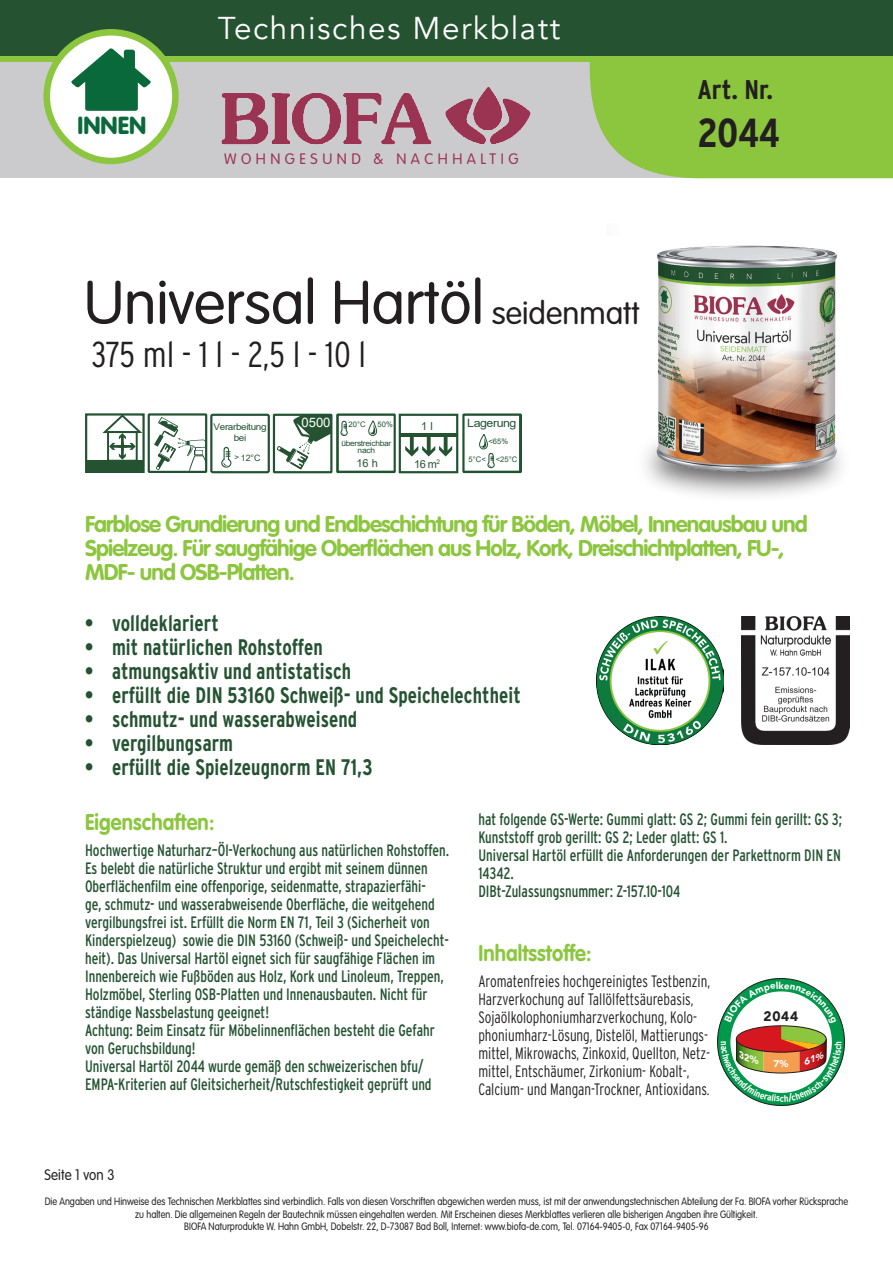
<style>
.page{position:relative;width:893px;height:1263px;background:#fff}
.page>*{position:absolute;margin:0;border:0;box-sizing:border-box;transform-origin:0 0}
.t1{font:300 60px "VAG Rounded Std";color:#231f20}
.t2{font:700 condensed 40.5px "Interstate";color:#231f20}
.t3{font:300 condensed 36px "Interstate";letter-spacing:-.01em;color:#231f20}
.t4{font:31.5px "Avenir";letter-spacing:.05em;color:#fff}
.t5{font:700 condensed 27px "Interstate";color:#231f20}
.t6{font:900 24.3px "VAG Rounded";color:#0a693a}
.t7{font:700 condensed 22.5px "Interstate";letter-spacing:.005em;color:#255332;scale:.9 1}
.t8{font:700 22.5px/24px "VAG Rounded Std";letter-spacing:-.04em;color:#8bc63e}
.t9{font:700 22.5px "VAG Rounded Std";letter-spacing:.005em;color:#8bc63e;scale:.9 1}
.t10{font:condensed 16.5px/18px "Interstate";color:#255332;scale:.9 1}
.t11{font:300 condensed 16.5px/18px "Interstate";color:#231f20;scale:.9 1}
.t12{font:300 15px "VAG Rounded Std";letter-spacing:.3em;color:#9b3452}
.t13{font:300 15px "VAG Rounded Std";letter-spacing:.005em;color:#231f20;scale:.9 1}
.t14{font:900 13.65px "Avenir";color:#231f20}
.t15{font:13.05px "Arial";color:#fff}
.t16{font:11.4px "Arial";letter-spacing:-.035em;color:#235333;scale:1.08 1}
.t17{font:10.95px "Arial";color:#255332}
.t18{font:300 10.5px/12.6px "VAG Rounded Std";color:#231f20;text-align:center;scale:.87 1}
.t19{font:900 9.9px "Avenir";color:#fff}
.t20{font:900 9.6px "Avenir";color:#fff}
.t21{font:9.15px/10.9px "Arial";letter-spacing:-.035em;color:#235333;text-align:center;scale:1.08 1}
.t22{font:8.85px "Arial";color:#255332}
.t23{font:7.8px "Arial";letter-spacing:-.035em;color:#235333;scale:1.08 1}
.t24{font:7.65px "Arial";color:#235333}
.s1{font-size:31.5px}
</style>
<div class="page">
<div style="left:635px;top:424px;width:217px;height:79px;background:#231f20;opacity:.75"></div>
<img style="left:635px;top:245px;width:217px;height:237px">
<div style="left:0;top:0;width:893px;height:178px;background:#cbcacd"></div>
<svg style="left:589px;top:62px;width:304px;height:117px;background:#90c649"></svg>
<svg style="left:0;top:55px;width:893px;height:7px;background:#7cb53c"></svg>
<div style="left:0;top:0;width:893px;height:55px;background:#255332"></div>
<img style="left:221px;top:87px;width:310px;height:58px">
<div style="left:47px;top:32px;width:128px;height:129px;background:#fff;border-radius:50%"></div>
<div style="left:43px;top:29px;width:136px;height:135px;border:7px solid #8bc63e;border-radius:50%"></div>
<svg style="left:71px;top:48px;width:80px;height:63px"></svg>
<svg style="left:85px;top:413px;width:246px;height:61px"></svg>
<div style="left:210px;top:414px;width:60px;height:59px;border:2px solid #215332;border-radius:2px"></div>
<div style="left:336px;top:413px;width:60px;height:60px;border:2px solid #215332"></div>
<svg style="left:338px;top:413px;width:182px;height:61px"></svg>
<div style="left:462px;top:413px;width:60px;height:60px;border:2px solid #215332"></div>
<img style="left:596px;top:617px;width:128px;height:127px">
<img style="left:742px;top:617px;width:108px;height:127px">
<svg style="left:717px;top:978px;width:128px;height:128px"></svg>
<h3 class="t6" style="left:78px;top:111px;width:70px">INNEN</h3>
<h3 class="t4" style="left:218px;top:9px;width:344px">Technisches Merkblatt</h3>
<p class="t12" style="left:224px;top:150px;width:296px">WOHNGESUND &amp; NACHHALTIG</p>
<h1 class="t1" style="left:84px;top:268px;width:557px">Universal Hartöl <span class="s1">seidenmatt</span></h1>
<h3 class="t3" style="left:92px;top:332px;width:276px">375 ml - 1 l - 2,5 l - 10 l</h3>
<p class="t21" style="left:214px;top:421px;width:51px">Verarbeitung bei</p>
<p class="t22" style="left:234px;top:452px;width:28px"><sup>&gt;</sup> 12°C</p>
<p class="t15" style="left:301px;top:413px;width:31px">0500</p>
<p class="t17" style="left:421px;top:419px;width:13px">1 l</p>
<p class="t17" style="left:414px;top:456px;width:27px">16 m<sup>2</sup></p>
<p class="t24" style="left:378px;top:419px;width:17px">50%</p>
<p class="t23" style="left:341px;top:438px;width:48px">überstreichbar</p>
<p class="t24" style="left:348px;top:419px;width:19px">20°C</p>
<p class="t23" style="left:358px;top:445px;width:18px">nach</p>
<p class="t17" style="left:356px;top:455px;width:23px">16 h</p>
<p class="t16" style="left:467px;top:416px;width:47px">Lagerung</p>
<p class="t24" style="left:469px;top:454px;width:19px">5°C&lt;</p>
<p class="t24" style="left:496px;top:454px;width:23px">&lt;25°C</p>
<p class="t24" style="left:488px;top:436px;width:21px">&lt;65%</p>
<h3 class="t5" style="left:697px;top:73px;width:77px">Art. Nr.</h3>
<h2 class="t2" style="left:697px;top:108px;width:84px">2044</h2>
<h3 class="t8" style="left:85px;top:513px;width:724px">Farblose Grundierung und Endbeschichtung für Böden, Möbel, Innenausbau und<br>Spielzeug. Für saugfähige Oberflächen aus Holz, Kork, Dreischichtplatten, FU-,<br>MDF- und OSB-Platten.</h3>
<h3 class="t7" style="left:85px;top:610px;width:150px">• volldeklariert</h3>
<h3 class="t7" style="left:85px;top:634px;width:266px">• mit natürlichen Rohstoffen</h3>
<h3 class="t7" style="left:85px;top:658px;width:297px">• atmungsaktiv und antistatisch</h3>
<h3 class="t7" style="left:85px;top:682px;width:486px">• erfüllt die DIN 53160 Schweiß- und Speichelechtheit</h3>
<h3 class="t7" style="left:85px;top:706px;width:304px">• schmutz- und wasserabweisend</h3>
<h3 class="t7" style="left:85px;top:730px;width:166px">• vergilbungsarm</h3>
<h3 class="t7" style="left:85px;top:754px;width:321px">• erfüllt die Spielzeugnorm EN 71,3</h3>
<h3 class="t9" style="left:85px;top:808px;width:145px">Eigenschaften:</h3>
<p class="t10" style="left:85px;top:841px;width:406px">Hochwertige Naturharz–Öl-Verkochung aus natürlichen Rohstoffen.<br>Es belebt die natürliche Struktur und ergibt mit seinem dünnen Oberflächenfilm eine offenporige, seidenmatte, strapazierfähi-<br>ge, schmutz- und wasserabweisende Oberfläche, die weitgehend vergilbungsfrei ist. Erfüllt die Norm EN 71, Teil 3 (Sicherheit von Kinderspielzeug) sowie die DIN 53160 (Schweiß- und Speichelecht&shy;heit). Das Universal Hartöl eignet sich für saugfähige Flächen im Innenbereich wie Fußböden aus Holz, Kork und Linoleum, Treppen, Holzmöbel, Sterling OSB-Platten und Innenausbauten. Nicht für ständige Nassbelastung geeignet!<br>Achtung: Beim Einsatz für Möbelinnenflächen besteht die Gefahr von Geruchsbildung!<br>Universal Hartöl 2044 wurde gemäß den schweizerischen bfu/ EMPA-Kriterien auf Gleitsicherheit/Rutschfestigkeit geprüft und</p>
<p class="t13" style="left:45px;top:1166px;width:79px">Seite 1 von 3</p>
<p class="t10" style="left:478px;top:810px;width:406px">hat folgende GS-Werte: Gummi glatt: GS 2; Gummi fein gerillt: GS 3; Kunststoff grob gerillt: GS 2; Leder glatt: GS 1.<br>Universal Hartöl erfüllt die Anforderungen der Parkettnorm DIN EN 14342.<br>DIBt-Zulassungsnummer: Z-157.10-104</p>
<h3 class="t9" style="left:478px;top:939px;width:127px">Inhaltsstoffe:</h3>
<p class="t11" style="left:478px;top:972px;width:259px">Aromatenfreies hochgereinigtes Testbenzin, Harzverkochung auf Tallölfettsäurebasis, Sojaölkolophoniumharzverkochung, Kolo&shy;phoniumharz-Lösung, Distelöl, Mattierungs&shy;mittel, Mikrowachs, Zinkoxid, Quellton, Netz&shy;mittel, Entschäumer, Zirkonium- Kobalt-, Calcium- und Mangan-Trockner, Antioxidans.</p>
<p class="t20" style="left:778px;top:977px;width:7px">k</p>
<p class="t14" style="left:764px;top:1004px;width:36px">2044</p>
<p class="t19" style="left:774px;top:1054px;width:16px">7%</p>
<p class="t18" style="left:45px;top:1195px;width:925px">Die Angaben und Hinweise des Technischen Merkblattes sind verbindlich. Falls von diesen Vorschriften abgewichen werden muss, ist mit der anwendungstechnischen Abteilung der Fa. BIOFA vorher Rücksprache zu halten. Die allgemeinen Regeln der Bautechnik müssen eingehalten werden. Mit Erscheinen dieses Merkblattes verlieren alle bisherigen Angaben ihre Gültigkeit.<br>BIOFA Naturprodukte W. Hahn GmbH, Dobelstr. 22, D-73087 Bad Boll, Internet: www.biofa-de.com, Tel. 07164-9405-0, Fax 07164-9405-96</p>
</div>
